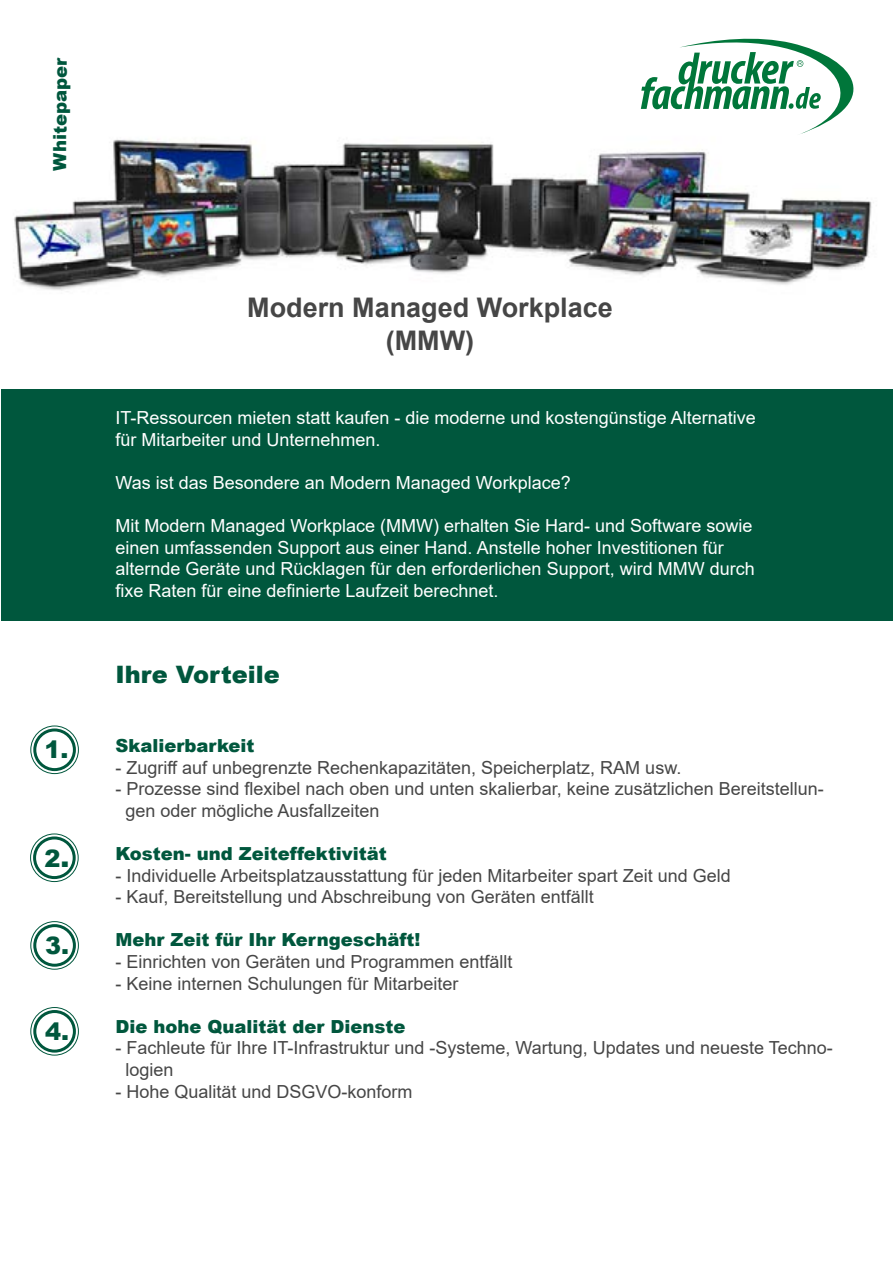
<style>
.page{position:relative;width:893px;height:1263px;background:#fff}
.page>*{position:absolute;margin:0;border:0;box-sizing:border-box;transform-origin:0 0}
.t1{font:700 27px/32.4px "Arial";color:#464646;text-align:center}
.t2{font:900 24px "Arial";color:#00573d}
.t3{font:18px/21.6px "Arial";color:#464646}
.t4{font:18px/21.6px "Arial";color:#fff}
.t5{font:900 18px "Arial";color:#00573d}
.s1{font-size:27px}
</style>
<div class="page">
<div style="left:1px;top:389px;width:892px;height:232px;background:#00573d"></div>
<img style="left:14px;top:139px;width:858px;height:152px">
<svg style="left:33px;top:836px;width:43px;height:43px"></svg>
<div style="left:30px;top:833px;width:49px;height:49px;border:1px solid #00573d;border-radius:50%"></div>
<div style="left:33px;top:836px;width:43px;height:43px;border:3px solid #00573d;border-radius:50%"></div>
<svg style="left:33px;top:924px;width:43px;height:43px"></svg>
<div style="left:30px;top:921px;width:49px;height:49px;border:1px solid #00573d;border-radius:50%"></div>
<div style="left:33px;top:924px;width:43px;height:43px;border:3px solid #00573d;border-radius:50%"></div>
<svg style="left:33px;top:728px;width:43px;height:43px"></svg>
<div style="left:30px;top:725px;width:49px;height:49px;border:1px solid #00573d;border-radius:50%"></div>
<div style="left:33px;top:728px;width:43px;height:43px;border:3px solid #00573d;border-radius:50%"></div>
<div style="left:30px;top:1007px;width:49px;height:48px;border:1px solid #00573d;border-radius:50%"></div>
<div style="left:33px;top:1010px;width:43px;height:42px;border:3px solid #00573d;border-radius:50%"></div>
<svg style="left:641px;top:39px;width:212px;height:95px"></svg>
<p class="t5" style="left:47px;top:171px;width:115px;rotate:-90deg">Whitepaper</p>
<h2 class="t2" style="left:44px;top:732px;width:25px">1.</h2>
<h2 class="t2" style="left:45px;top:841px;width:26px">2<span class="s1">.</span></h2>
<h2 class="t2" style="left:45px;top:928px;width:25px">3.</h2>
<h2 class="t2" style="left:45px;top:1013px;width:25px">4.</h2>
<h1 class="t1" style="left:247px;top:292px;width:367px">Modern Managed Workplace (MMW)</h1>
<p class="t4" style="left:115px;top:407px;width:642px">IT-Ressourcen mieten statt kaufen - die moderne und kostengünstige Alternative für Mitarbeiter und Unternehmen.</p>
<p class="t4" style="left:115px;top:472px;width:457px">Was ist das Besondere an Modern Managed Workplace?</p>
<p class="t4" style="left:115px;top:515px;width:641px">Mit Modern Managed Workplace (MMW) erhalten Sie Hard- und Software sowie einen umfassenden Support aus einer Hand. Anstelle hoher Investitionen für alternde Geräte und Rücklagen für den erforderlichen Support, wird MMW durch fixe Raten für eine definierte Laufzeit berechnet.</p>
<h2 class="t2" style="left:115px;top:657px;width:166px">Ihre Vorteile</h2>
<p class="t5" style="left:115px;top:732px;width:140px">Skalierbarkeit</p>
<p class="t3" style="left:115px;top:756px;width:567px">- Zugriff auf unbegrenzte Rechenkapazitäten, Speicherplatz, RAM usw.</p>
<p class="t3" style="left:125px;top:778px;width:700px;text-indent:-10px">- Prozesse sind flexibel nach oben und unten skalierbar, keine zusätzlichen Bereitstellun&shy;gen oder mögliche Ausfallzeiten</p>
<p class="t5" style="left:115px;top:840px;width:273px">Kosten- und Zeiteffektivität</p>
<p class="t3" style="left:115px;top:864px;width:617px">- Individuelle Arbeitsplatzausstattung für jeden Mitarbeiter spart Zeit und Geld</p>
<p class="t3" style="left:115px;top:886px;width:480px">- Kauf, Bereitstellung und Abschreibung von Geräten entfällt</p>
<p class="t5" style="left:115px;top:927px;width:306px">Mehr Zeit für Ihr Kerngeschäft!</p>
<p class="t3" style="left:115px;top:951px;width:399px">- Einrichten von Geräten und Programmen entfällt</p>
<p class="t3" style="left:115px;top:972px;width:345px">- Keine internen Schulungen für Mitarbeiter</p>
<p class="t5" style="left:115px;top:1013px;width:291px">Die hohe Qualität der Dienste</p>
<p class="t3" style="left:125px;top:1037px;width:709px;text-indent:-10px">- Fachleute für Ihre IT-Infrastruktur und -Systeme, Wartung, Updates und neueste Techno&shy;logien</p>
<p class="t3" style="left:115px;top:1080px;width:299px">- Hohe Qualität und DSGVO-konform</p>
</div>
